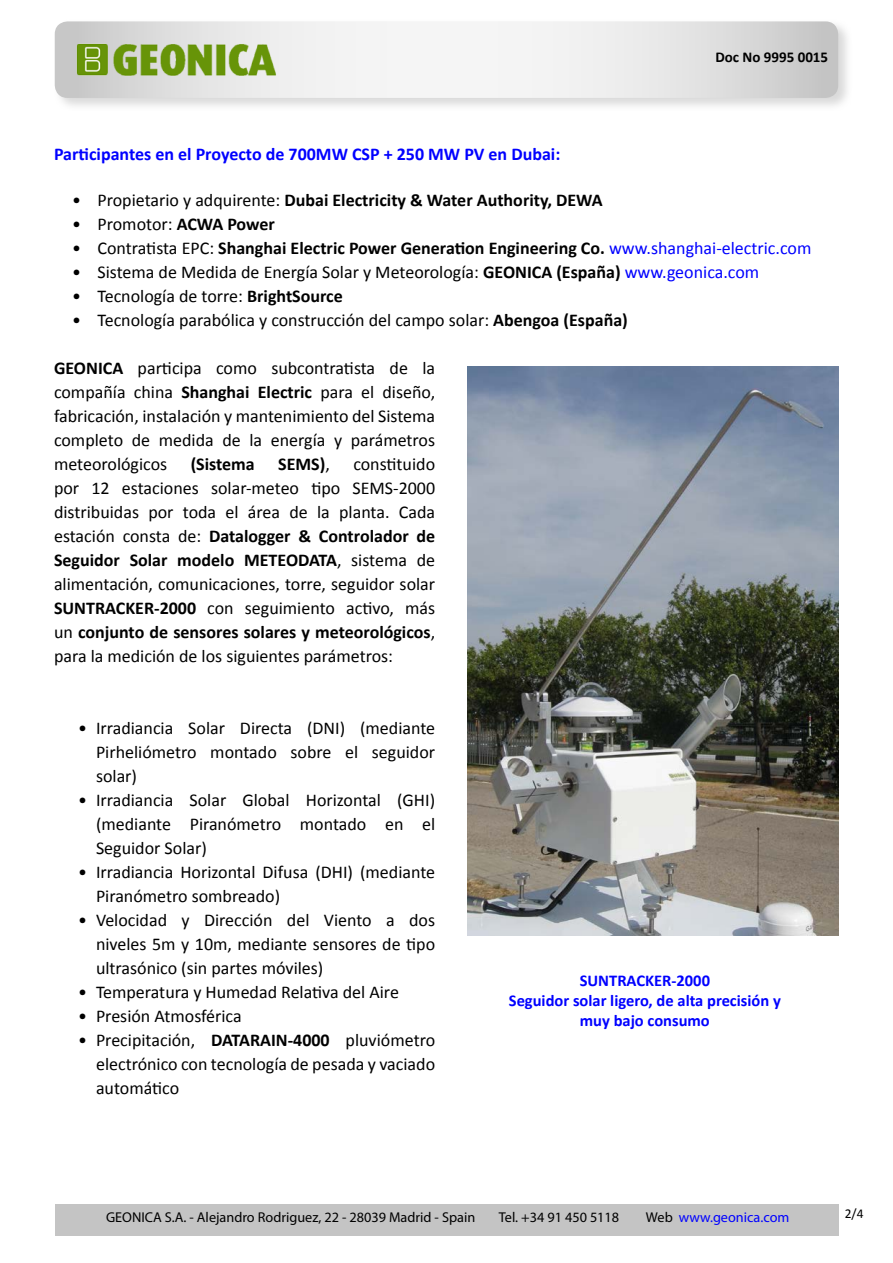
<style>
.page{position:relative;width:893px;height:1263px;background:#fff}
.page>*{position:absolute;margin:0;border:0;box-sizing:border-box;transform-origin:0 0}
.t1{font:18px/24px "Calibri";color:#000;text-align:justify}
.t2{font:700 18px "Calibri";color:#000}
.t3{font:700 18px "Calibri";color:#00f}
.t4{font:700 16.5px/19.8px "Calibri";color:#00f;text-align:center}
.t5{font:700 15px "Calibri";color:#000}
.t6{font:14.25px "Myriad Pro";color:#000}
.t7{font:14.25px "Myriad Pro";color:#00f}
.t8{font:13.5px "Calibri";color:#000}
.s1{font-weight:400}
.s2{font-weight:700}
.s3{font-weight:400;color:#00f}
.s4{color:#00f}
.s5{color:#000}
</style>
<div class="page">
<div style="left:53px;top:19px;width:800px;height:92px;background:#c4c4c4;opacity:.62"></div>
<svg style="left:55px;top:21px;width:783px;height:77px"></svg>
<div style="left:55px;top:1204px;width:783px;height:31px;background:#c4c4c4"></div>
<img style="left:74px;top:41px;width:203px;height:37px">
<img style="left:468px;top:367px;width:371px;height:568px">
<p class="t5" style="left:715px;top:47px;width:114px">Doc No 9995 0015</p>
<p class="t3" style="left:54px;top:143px;width:508px">Participantes en el Proyecto de 700MW CSP + 250 MW PV en Dubai:</p>
<p class="t2" style="left:72px;top:188px;width:532px"><span class="s1">• Propietario y adquirente:</span> Dubai Electricity &amp; Water Authority, DEWA</p>
<p class="t1" style="left:72px;top:212px;width:204px">• Promotor: <span class="s2">ACWA Power</span></p>
<p class="t2" style="left:72px;top:236px;width:741px"><span class="s1">• Contratista EPC:</span> Shanghai Electric Power Generation Engineering Co. <span class="s3">www.shanghai-electric.com</span></p>
<p class="t1" style="left:72px;top:260px;width:689px">• Sistema de Medida de Energía Solar y Meteorología: <span class="s2">GEONICA (España)</span> <span class="s4">www.geonica.com</span></p>
<p class="t1" style="left:72px;top:284px;width:272px">• Tecnología de torre: <span class="s2">BrightSource</span></p>
<p class="t1" style="left:72px;top:308px;width:557px">• Tecnología parabólica y construcción del campo solar: <span class="s2">Abengoa (España)</span></p>
<p class="t1" style="left:54px;top:356px;width:383px"><span class="s2">GEONICA</span> participa como subcontratista de la compañía china <span class="s2">Shanghai Electric</span> para el diseño, fabricación, instalación y mantenimiento del Sistema completo de medida de la energía y parámetros meteorológicos</p>
<p class="t2" style="left:191px;top:452px;width:66px">(Sistema</p>
<p class="t2" style="left:278px;top:452px;width:53px">SEMS)<span class="s1">,</span></p>
<p class="t1" style="left:54px;top:452px;width:383px;text-indent:299px">constituido por 12 estaciones solar-meteo tipo SEMS-2000 distribuidas por toda el área de la planta. Cada estación consta de: <span class="s2">Datalogger &amp; Controlador de Seguidor Solar modelo METEODATA</span>, sistema de alimentación, comunicaciones, torre, seguidor solar <span class="s2">SUNTRACKER-2000</span> con seguimiento activo, más un <span class="s2">conjunto de sensores solares y meteorológicos</span>, para la medición de los siguientes parámetros:</p>
<p class="t1" style="left:96px;top:716px;width:341px;text-indent:-18px">• Irradiancia Solar Directa (DNI) (mediante Pirheliómetro montado sobre el seguidor solar)</p>
<p class="t1" style="left:96px;top:788px;width:341px;text-indent:-18px">• Irradiancia Solar Global Horizontal (GHI) (mediante Piranómetro montado en el Seguidor Solar)</p>
<p class="t1" style="left:96px;top:860px;width:341px;text-indent:-18px">• Irradiancia Horizontal Difusa (DHI) (mediante<br>Piranómetro sombreado)</p>
<p class="t1" style="left:96px;top:908px;width:341px;text-indent:-18px">• Velocidad y Dirección del Viento a dos niveles 5m y 10m, mediante sensores de tipo ultrasónico (sin partes móviles)</p>
<p class="t1" style="left:78px;top:980px;width:322px">• Temperatura y Humedad Relativa del Aire</p>
<p class="t1" style="left:78px;top:1004px;width:165px">• Presión Atmosférica</p>
<p class="t1" style="left:96px;top:1028px;width:341px;text-indent:-18px">• Precipitación, <span class="s2">DATARAIN-4000</span> pluviómetro electrónico con tecnología de pesada y vaciado automático</p>
<p class="t4" style="left:509px;top:971px;width:273px">SUNTRACKER-2000<br>Seguidor solar ligero, de alta precisión y muy bajo consumo</p>
<p class="t6" style="left:106px;top:1208px;width:371px">GEONICA S.A. - Alejandro Rodriguez, 22 - 28039 Madrid - Spain</p>
<p class="t6" style="left:499px;top:1208px;width:122px">Tel. +34 91 450 5118</p>
<p class="t7" style="left:646px;top:1208px;width:145px"><span class="s5">Web</span> www.geonica.com</p>
<p class="t8" style="left:845px;top:1205px;width:20px">2/4</p>
</div>
